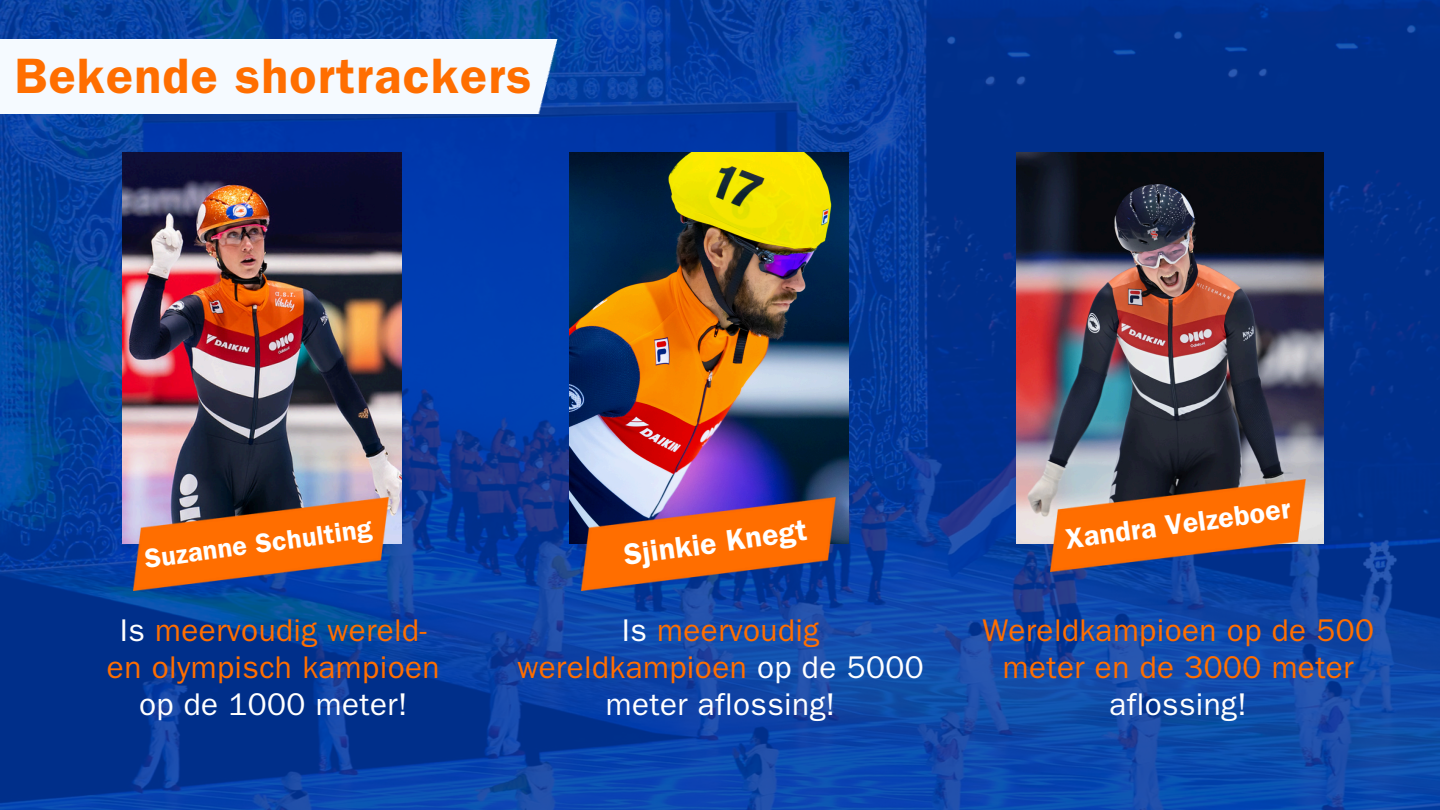
<style>
.page{position:relative;width:1440px;height:810px;background:#fff}
.page>*{position:absolute;margin:0;border:0;box-sizing:border-box;transform-origin:0 0}
.t1{font:600 49.95px "Franklin Gothic";letter-spacing:.025em;color:#ff6e00}
.t2{font:31.5px/37.2px "ITC Franklin Gothic Std";letter-spacing:.015em;color:#ff6e00;text-align:center}
.t3{font:31.5px/37.2px "ITC Franklin Gothic Std";letter-spacing:.015em;color:#fff;text-align:center}
.t4{font:600 30px "Franklin Gothic";color:#fff}
.t5{font:600 28.5px "Franklin Gothic";color:#fff}
.t6{font:600 27px "Franklin Gothic";color:#fff}
.s1{color:#fff}
.s2{color:#ff6e00}
</style>
<div class="page">
<img style="left:0;top:0;width:1440px;height:810px">
<img style="left:122px;top:152px;width:279px;height:392px">
<img style="left:134px;top:498px;width:254px;height:92px">
<img style="left:0;top:40px;width:713px;height:74px">
<img style="left:1017px;top:152px;width:307px;height:392px">
<img style="left:1051px;top:479px;width:254px;height:93px">
<img style="left:569px;top:152px;width:279px;height:392px">
<img style="left:581px;top:498px;width:255px;height:92px">
<p class="t1" style="left:14px;top:59px;width:519px">Bekende shortrackers</p>
<p class="t6" style="left:144px;top:550px;width:230px;rotate:-8deg">Suzanne Schulting</p>
<h1 class="t2" style="left:107px;top:617px;width:334px"><span class="s1">Is</span> meervoudig wereld&shy;en olympisch kampioen <span class="s1">op de 1000 meter!</span></h1>
<p class="t4" style="left:623px;top:545px;width:186px;rotate:-8deg">Sjinkie Knegt</p>
<p class="t3" style="left:518px;top:617px;width:408px">Is <span class="s2">meervoudig wereldkampioen</span> op de 5000 meter aflossing!</p>
<p class="t5" style="left:1064px;top:530px;width:229px;rotate:-8deg">Xandra Velzeboer</p>
<p class="t2" style="left:982px;top:617px;width:393px">Wereldkampioen op de 500 meter en de 3000 meter <span class="s1">aflossing!</span></p>
</div>
